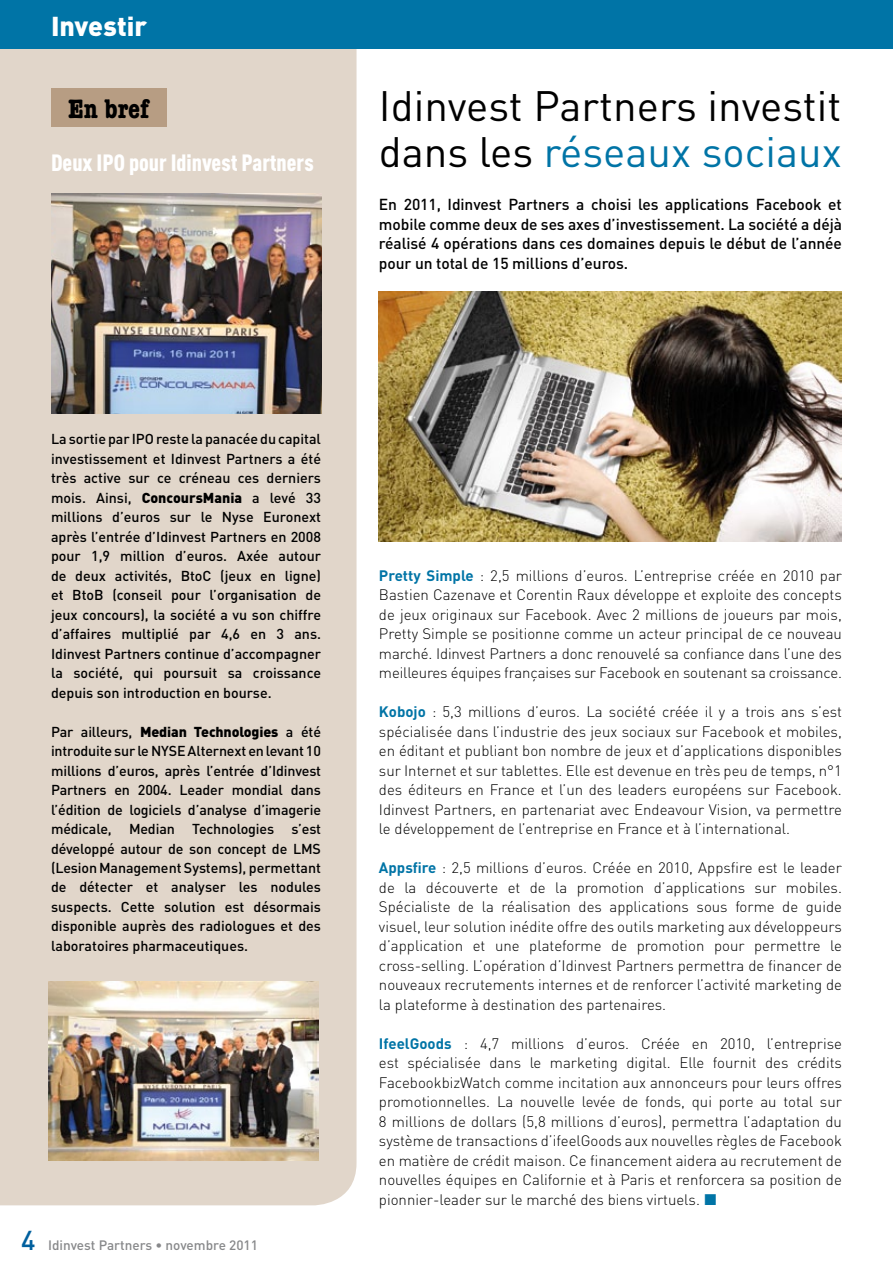
<style>
.page{position:relative;width:893px;height:1263px;background:#fff}
.page>*{position:absolute;margin:0;border:0;box-sizing:border-box;transform-origin:0 0}
.t1{font:42px/46.5px "DIN";color:#000}
.t2{font:900 27px "DIN";color:#fff}
.t3{font:700 condensed 27px "American Typewriter LT";color:#000}
.t4{font:900 23.25px "DIN Cond";color:#fff}
.t5{font:500 15.75px/19.5px "DIN";letter-spacing:-.005em;color:#000;text-align:justify}
.t6{font:300 15px/19.5px "DIN";color:#000;text-align:justify}
.t7{font:500 14.25px/19.5px "DIN";color:#000;text-align:justify}
.t8{font:500 13.5px "DIN";color:#87888a}
.s1{color:#0074a6}
.s2{font-weight:900}
.s3{font-size:27px;color:#00609e}
.s4{font-weight:700;color:#0074a6}
</style>
<div class="page">
<div style="left:0;top:49px;width:357px;height:1156px;background:#e1d6ca"></div>
<div style="left:0;top:0;width:893px;height:49px;background:#0074a6"></div>
<div style="left:51px;top:89px;width:116px;height:38px;background:#b79d83"></div>
<img style="left:379px;top:291px;width:463px;height:250px">
<img style="left:49px;top:982px;width:270px;height:179px">
<img style="left:51px;top:194px;width:270px;height:220px">
<h2 class="t2" style="left:51px;top:8px;width:98px">Investir</h2>
<h2 class="t3" style="left:68px;top:93px;width:83px">En bref</h2>
<h3 class="t4" style="left:51px;top:148px;width:264px">Deux IPO pour Idinvest Partners</h3>
<h1 class="t1" style="left:379px;top:81px;width:464px">Idinvest Partners investit dans les <span class="s1">réseaux sociaux</span></h1>
<p class="t5" style="left:379px;top:194px;width:465px">En 2011, Idinvest Partners a choisi les applications Facebook et mobile comme deux de ses axes d’investissement. La société a déjà réalisé 4 opérations dans ces domaines depuis le début de l’année pour un total de 15 millions d’euros.</p>
<p class="t7" style="left:51px;top:429px;width:272px">La sortie par IPO reste la panacée du capital investissement et Idinvest Partners a été très active sur ce créneau ces derniers mois. Ainsi, <span class="s2">ConcoursMania</span> a levé 33 millions d’euros sur le Nyse Euronext après l’entrée d’Idinvest Partners en 2008 pour 1,9 million d’euros. Axée autour de deux activités, BtoC (jeux en ligne) et BtoB (conseil pour l’organisation de jeux concours), la société a vu son chiffre d’affaires multiplié par 4,6 en 3 ans.<br>Idinvest Partners continue d’accompagner la société, qui poursuit sa croissance depuis son introduction en bourse.</p>
<p class="t7" style="left:51px;top:721px;width:272px">Par ailleurs, <span class="s2">Median Technologies</span> a été introduite sur le NYSE Alternext en levant 10 millions d’euros, après l’entrée d’Idinvest Partners en 2004. Leader mondial dans l’édition de logiciels d’analyse d’imagerie médicale, Median Technologies s’est développé autour de son concept de LMS (Lesion Management Systems), permettant de détecter et analyser les nodules suspects. Cette solution est désormais disponible auprès des radiologues et des laboratoires pharmaceutiques.</p>
<p class="t8" style="left:21px;top:1236px;width:238px"><span class="s3">4</span> Idinvest Partners • novembre 2011</p>
<p class="t6" style="left:379px;top:565px;width:464px"><span class="s4">Pretty Simple</span> : 2,5 millions d’euros. L’entreprise créée en 2010 par Bastien Cazenave et Corentin Raux développe et exploite des concepts de jeux originaux sur Facebook. Avec 2 millions de joueurs par mois, Pretty Simple se positionne comme un acteur principal de ce nouveau marché. Idinvest Partners a donc renouvelé sa confiance dans l’une des meilleures équipes françaises sur Facebook en soutenant sa croissance.</p>
<p class="t6" style="left:379px;top:702px;width:464px"><span class="s4">Kobojo</span> : 5,3 millions d’euros. La société créée il y a trois ans s’est spécialisée dans l’industrie des jeux sociaux sur Facebook et mobiles, en éditant et publiant bon nombre de jeux et d’applications disponibles sur Internet et sur tablettes. Elle est devenue en très peu de temps, n°1 des éditeurs en France et l’un des leaders européens sur Facebook.<br>Idinvest Partners, en partenariat avec Endeavour Vision, va permettre le développement de l’entreprise en France et à l’international.</p>
<p class="t6" style="left:379px;top:858px;width:464px"><span class="s4">Appsfire</span> : 2,5 millions d’euros. Créée en 2010, Appsfire est le leader de la découverte et de la promotion d’applications sur mobiles.<br>Spécialiste de la réalisation des applications sous forme de guide visuel, leur solution inédite offre des outils marketing aux développeurs d’application et une plateforme de promotion pour permettre le cross-selling. L’opération d’Idinvest Partners permettra de financer de nouveaux recrutements internes et de renforcer l’activité marketing de la plateforme à destination des partenaires.</p>
<p class="t6" style="left:379px;top:1033px;width:464px"><span class="s4">IfeelGoods</span> : 4,7 millions d’euros. Créée en 2010, l’entreprise est spécialisée dans le marketing digital. Elle fournit des crédits FacebookbizWatch comme incitation aux annonceurs pour leurs offres promotionnelles. La nouvelle levée de fonds, qui porte au total sur 8 millions de dollars (5,8 millions d’euros), permettra l’adaptation du système de transactions d’ifeelGoods aux nouvelles règles de Facebook en matière de crédit maison. Ce financement aidera au recrutement de nouvelles équipes en Californie et à Paris et renforcera sa position de pionnier-leader sur le marché des biens virtuels.</p>
</div>
